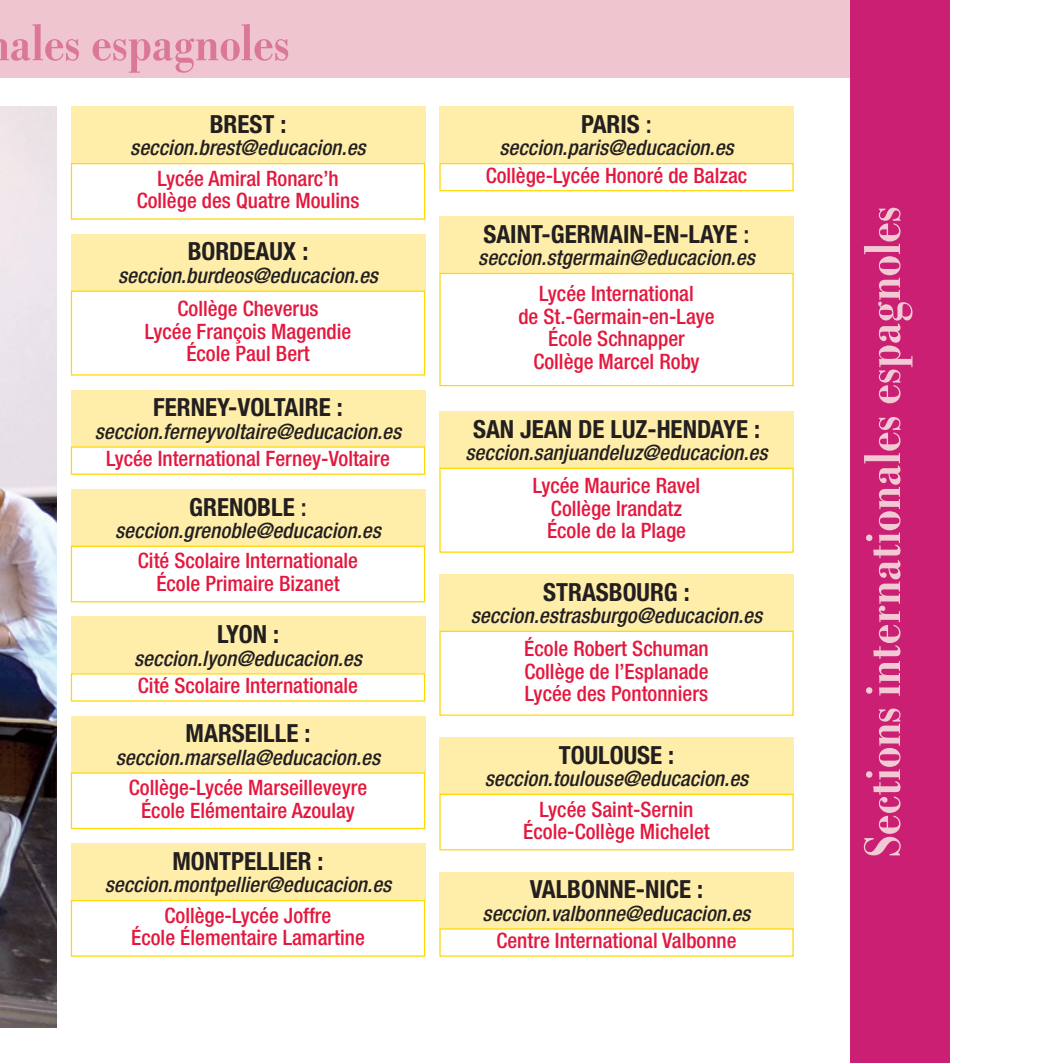
<style>
.page{position:relative;width:1063px;height:1063px;background:#fff}
.page>*{position:absolute;margin:0;border:0;box-sizing:border-box;transform-origin:0 0}
.t1{font:700 condensed 55px "Bodoni";color:#f1cad4}
.t2{font:700 condensed 55px "Bodoni";color:#db7898}
.t3{font:700 condensed 25px "Helvetica Neue";color:#231f20}
.t4{font:500 condensed 21.25px/22.5px "Helvetica Neue";color:#e4183e;text-align:center}
.t5{font:italic 500 condensed 21.25px "Helvetica Neue";letter-spacing:.005em;color:#231f20}
.s1{font-weight:500}
</style>
<div class="page">
<div style="left:71px;top:900px;width:354px;height:57px;border:1px solid #ffd801"></div>
<div style="left:0;top:0;width:911px;height:78px;background:#efc5d0"></div>
<div style="left:850px;top:0;width:100px;height:1063px;background:#cb1f73"></div>
<img style="left:0;top:106px;width:57px;height:922px">
<div style="left:71px;top:106px;width:354px;height:57px;background:#fea"></div>
<div style="left:71px;top:163px;width:354px;height:57px;border:1px solid #ffd801"></div>
<div style="left:439px;top:106px;width:355px;height:57px;background:#fea"></div>
<div style="left:439px;top:163px;width:355px;height:28px;border:1px solid #ffd801"></div>
<div style="left:439px;top:216px;width:355px;height:57px;background:#fea"></div>
<div style="left:439px;top:273px;width:355px;height:113px;border:1px solid #ffd801"></div>
<div style="left:439px;top:411px;width:355px;height:57px;background:#fea"></div>
<div style="left:439px;top:468px;width:355px;height:85px;border:1px solid #ffd801"></div>
<div style="left:439px;top:574px;width:355px;height:57px;background:#fea"></div>
<div style="left:439px;top:631px;width:355px;height:85px;border:1px solid #ffd801"></div>
<div style="left:439px;top:737px;width:355px;height:57px;background:#fea"></div>
<div style="left:439px;top:794px;width:355px;height:56px;border:1px solid #ffd801"></div>
<div style="left:439px;top:872px;width:355px;height:56px;background:#fea"></div>
<div style="left:439px;top:928px;width:355px;height:29px;border:1px solid #ffd801"></div>
<div style="left:71px;top:234px;width:354px;height:57px;background:#fea"></div>
<div style="left:71px;top:291px;width:354px;height:85px;border:1px solid #ffd801"></div>
<div style="left:71px;top:390px;width:354px;height:56px;background:#fea"></div>
<div style="left:71px;top:446px;width:354px;height:29px;border:1px solid #ffd801"></div>
<div style="left:71px;top:489px;width:354px;height:57px;background:#fea"></div>
<div style="left:71px;top:546px;width:354px;height:56px;border:1px solid #ffd801"></div>
<div style="left:71px;top:617px;width:354px;height:56px;background:#fea"></div>
<div style="left:71px;top:716px;width:354px;height:56px;background:#fea"></div>
<div style="left:71px;top:772px;width:354px;height:57px;border:1px solid #ffd801"></div>
<div style="left:71px;top:843px;width:354px;height:57px;background:#fea"></div>
<h1 class="t2" style="left:10px;top:24px;width:281px">ales espagnoles</h1>
<p class="t3" style="left:210px;top:115px;width:78px">BREST :</p>
<p class="t5" style="left:130px;top:140px;width:241px">seccion.brest@educacion.es</p>
<p class="t4" style="left:137px;top:169px;width:224px">Lycée Amiral Ronarc’h<br>Collège des Quatre Moulins</p>
<p class="t3" style="left:188px;top:243px;width:122px">BORDEAUX :</p>
<p class="t5" style="left:118px;top:268px;width:265px">seccion.burdeos@educacion.es</p>
<p class="t4" style="left:145px;top:299px;width:208px">Collège Cheverus<br>Lycée François Magendie<br>École Paul Bert</p>
<p class="t3" style="left:153px;top:399px;width:191px">FERNEY-VOLTAIRE :</p>
<p class="t5" style="left:95px;top:424px;width:312px">seccion.ferneyvoltaire@educacion.es</p>
<p class="t4" style="left:106px;top:449px;width:285px">Lycée International Ferney-Voltaire</p>
<p class="t3" style="left:189px;top:498px;width:119px">GRENOBLE <span class="s1">:</span></p>
<p class="t5" style="left:115px;top:523px;width:271px">seccion.grenoble@educacion.es</p>
<p class="t4" style="left:138px;top:552px;width:222px">Cité Scolaire Internationale<br>École Primaire Bizanet</p>
<p class="t3" style="left:217px;top:625px;width:63px">LYON :</p>
<p class="t5" style="left:134px;top:651px;width:233px">seccion.lyon@educacion.es</p>
<p class="t4" style="left:138px;top:676px;width:222px">Cité Scolaire Internationale</p>
<p class="t3" style="left:186px;top:725px;width:126px">MARSEILLE :</p>
<p class="t5" style="left:116px;top:750px;width:270px">seccion.marsella@educacion.es</p>
<p class="t4" style="left:129px;top:778px;width:240px">Collège-Lycée Marseilleveyre<br>École Elémentaire Azoulay</p>
<p class="t3" style="left:172px;top:852px;width:153px">MONTPELLIER :</p>
<p class="t5" style="left:105px;top:877px;width:292px">seccion.montpellier@educacion.es</p>
<p class="t4" style="left:131px;top:906px;width:235px">Collège-Lycée Joffre<br>École Élementaire Lamartine</p>
<p class="t3" style="left:581px;top:115px;width:72px">PARIS <span class="s1">:</span></p>
<p class="t5" style="left:499px;top:140px;width:240px">seccion.paris@educacion.es</p>
<p class="t4" style="left:486px;top:166px;width:263px">Collège-Lycée Honoré de Balzac</p>
<p class="t3" style="left:483px;top:225px;width:268px">SAINT-GERMAIN-EN-LAYE <span class="s1">:</span></p>
<p class="t5" style="left:478px;top:250px;width:282px">seccion.stgermain@educacion.es</p>
<p class="t4" style="left:518px;top:285px;width:198px">Lycée International<br>de St.-Germain-en-Laye<br>École Schnapper<br>Collège Marcel Roby</p>
<p class="t3" style="left:473px;top:420px;width:288px">SAN JEAN DE LUZ-HENDAYE :</p>
<p class="t5" style="left:466px;top:445px;width:308px">seccion.sanjuandeluz@educacion.es</p>
<p class="t4" style="left:533px;top:476px;width:169px">Lycée Maurice Ravel<br>Collège Irandatz<br>École de la Plage</p>
<p class="t3" style="left:543px;top:583px;width:148px">STRASBOURG :</p>
<p class="t5" style="left:471px;top:608px;width:297px">seccion.estrasburgo@educacion.es</p>
<p class="t4" style="left:524px;top:639px;width:186px;text-align:justify">École Robert Schuman Collège de l’Esplanade Lycée des Pontonniers</p>
<p class="t3" style="left:559px;top:746px;width:117px">TOULOUSE :</p>
<p class="t5" style="left:485px;top:771px;width:269px">seccion.toulouse@educacion.es</p>
<p class="t4" style="left:523px;top:800px;width:188px">Lycée Saint-Sernin<br>École-Collège Michelet</p>
<p class="t3" style="left:530px;top:880px;width:175px">VALBONNE-NICE :</p>
<p class="t5" style="left:483px;top:906px;width:273px">seccion.valbonne@educacion.es</p>
<p class="t4" style="left:496px;top:931px;width:242px">Centre International Valbonne</p>
<h1 class="t1" style="left:864px;top:857px;width:652px;rotate:-90deg">Sections internationales espagnoles</h1>
</div>
